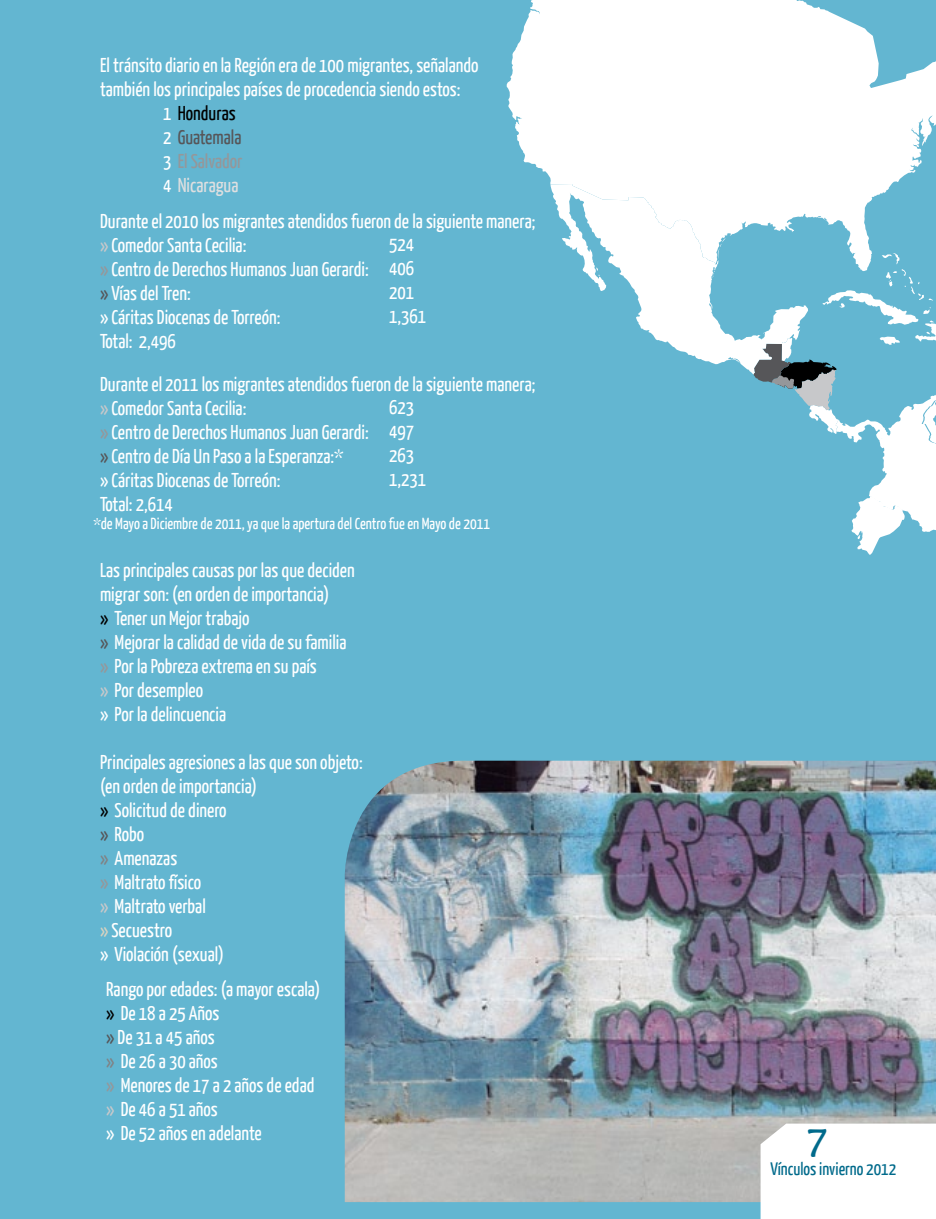
<style>
.page{position:relative;width:936px;height:1219px;background:#fff}
.page>*{position:absolute;margin:0;border:0;box-sizing:border-box;transform-origin:0 0}
.t1{font:40px "Maiandra GD";color:#006a8b}
.t2{font:20px/24px "Yanone Kaffeesatz";color:#fff}
.t3{font:20px "Yanone Kaffeesatz";color:#95979a}
.t4{font:20px "Yanone Kaffeesatz";color:#565659}
.t5{font:20px "Yanone Kaffeesatz";color:#dedfe0}
.t6{font:20px "Yanone Kaffeesatz";color:#000}
.t7{font:18px "Yanone Kaffeesatz";color:#006a8b}
.t8{font:16px "Yanone Kaffeesatz";color:#fff}
.s1{color:#fff}
.s2{color:#c7c8ca}
.s3{color:#95979a}
.s4{color:#565659}
.s5{color:#000}
.s6{color:#808285}
.s7{color:#d7d2c0}
</style>
<div class="page">
<div style="left:1px;top:0;width:934px;height:1219px;background:#63b6d1"></div>
<img style="left:345px;top:761px;width:590px;height:441px">
<div style="left:760px;top:1124px;width:175px;height:95px;background:#fff"></div>
<svg style="left:506px;top:0;width:429px;height:253px;fill:#fff"></svg>
<svg style="left:550px;top:184px;width:258px;height:190px;fill:#fff"></svg>
<svg style="left:753px;top:253px;width:182px;height:302px"></svg>
<p class="t2" style="left:100px;top:52px;width:380px">El tránsito diario en la Región era de 100 migrantes, señalando</p>
<p class="t2" style="left:100px;top:76px;width:362px">también los principales países de procedencia siendo estos:</p>
<p class="t6" style="left:163px;top:100px;width:74px"><span class="s1">1</span> Honduras</p>
<p class="t4" style="left:163px;top:124px;width:80px"><span class="s1">2</span> Guatemala</p>
<p class="t3" style="left:163px;top:148px;width:81px"><span class="s1">3</span> El Salvador</p>
<p class="t5" style="left:163px;top:172px;width:77px"><span class="s1">4</span> Nicaragua</p>
<p class="t2" style="left:100px;top:208px;width:437px">Durante el 2010 los migrantes atendidos fueron de la siguiente manera; <span class="s2">»</span> Comedor Santa Cecilia:<br><span class="s3">»</span> Centro de Derechos Humanos Juan Gerardi:<br><span class="s4">»</span> Vías del Tren:<br>» Cáritas Diocenas de Torreón:<br>Total: 2,496</p>
<p class="t2" style="left:100px;top:371px;width:437px">Durante el 2011 los migrantes atendidos fueron de la siguiente manera; <span class="s2">»</span> Comedor Santa Cecilia:<br><span class="s3">»</span> Centro de Derechos Humanos Juan Gerardi:<br><span class="s4">»</span> Centro de Día Un Paso a la Esperanza:*<br>» Cáritas Diocenas de Torreón:<br>Total: 2,614</p>
<p class="t2" style="left:389px;top:231px;width:39px">524<br>406<br>201<br>1,361</p>
<p class="t2" style="left:389px;top:394px;width:39px">623<br>497<br>263<br>1,231</p>
<p class="t8" style="left:94px;top:514px;width:398px">*de Mayo a Diciembre de 2011, ya que la apertura del Centro fue en Mayo de 2011</p>
<p class="t2" style="left:100px;top:558px;width:256px">Las principales causas por las que deciden migrar son: (en orden de importancia)<br><span class="s5">»</span> Tener un Mejor trabajo<br><span class="s4">»</span> Mejorar la calidad de vida de su familia <span class="s3">»</span> Por la Pobreza extrema en su país<br><span class="s2">»</span> Por desempleo<br>» Por la delincuencia</p>
<p class="t2" style="left:100px;top:750px;width:264px">Principales agresiones a las que son objeto: (en orden de importancia)<br><span class="s5">»</span> Solicitud de dinero<br><span class="s4">»</span> Robo<br><span class="s6">»</span> Amenazas<br><span class="s3">»</span> Maltrato físico<br><span class="s2">»</span> Maltrato verbal<br><span class="s7">»</span> Secuestro<br>» Violación (sexual)</p>
<p class="t2" style="left:106px;top:976px;width:216px">Rango por edades: (a mayor escala) <span class="s5">»</span> De 18 a 25 Años<br><span class="s4">»</span> De 31 a 45 años<br><span class="s6">»</span> De 26 a 30 años<br><span class="s3">»</span> Menores de 17 a 2 años de edad <span class="s2">»</span> De 46 a 51 años<br>» De 52 años en adelante</p>
<h1 class="t1" style="left:805px;top:1118px;width:24px">7</h1>
<p class="t7" style="left:770px;top:1158px;width:127px">Vínculos invierno 2012</p>
</div>
